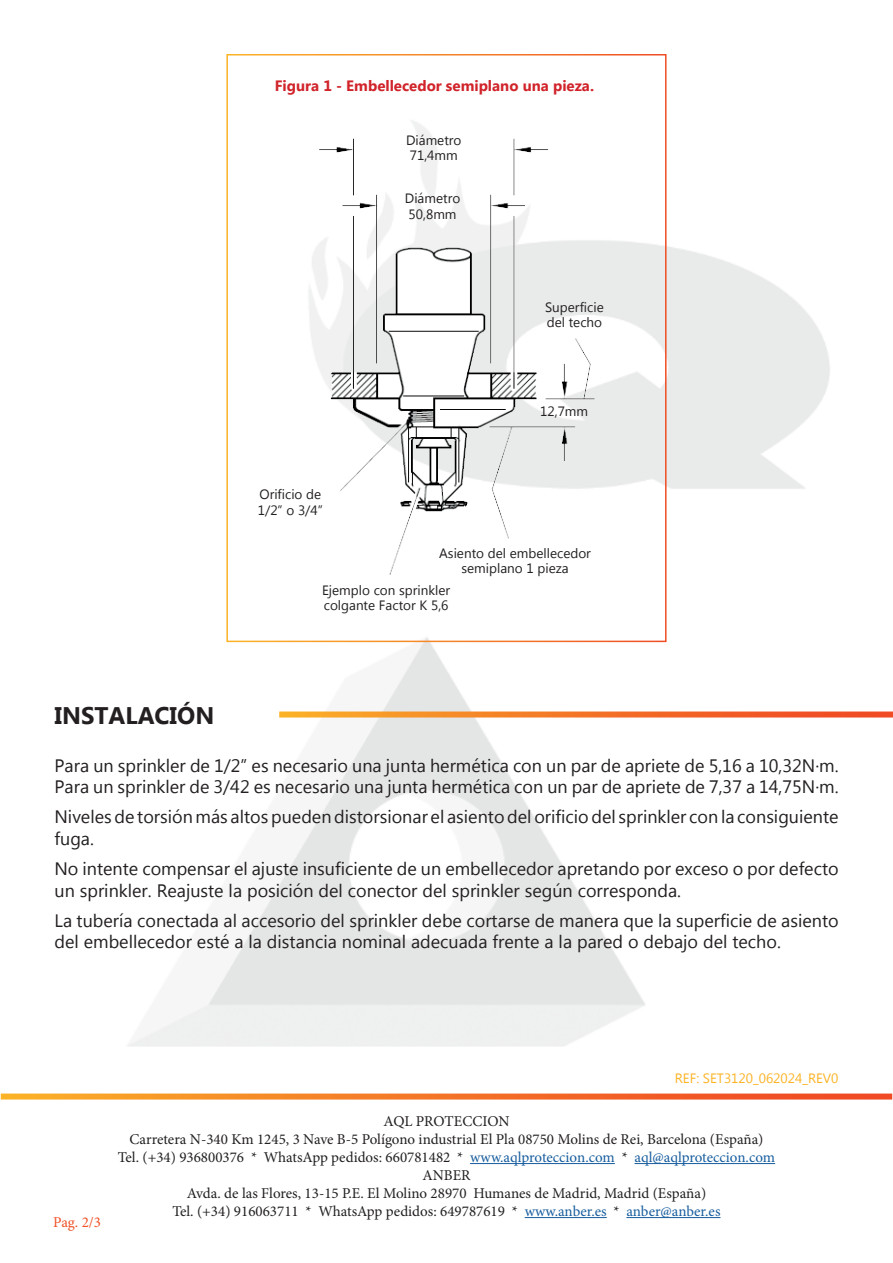
<style>
.page{position:relative;width:893px;height:1263px;background:#fff}
.page>*{position:absolute;margin:0;border:0;box-sizing:border-box;transform-origin:0 0}
.t1{font:700 24px "Microsoft New Tai Lue";color:#231f20}
.t2{font:18px/21.6px "Microsoft New Tai Lue";color:#231f20}
.t3{font:15px/18px "Minion Pro";color:#231f20;text-align:center}
.t4{font:700 15px "Microsoft New Tai Lue";color:#d1232a}
.t5{font:15px "Minion Pro";color:#f05126}
.t6{font:13.5px/15px "Microsoft New Tai Lue";color:#231f20}
.t7{font:13.5px "Microsoft New Tai Lue";color:#fcb325}
.s1{color:#175d9e}
</style>
<div class="page">
<img style="left:81px;top:80px;width:771px;height:1085px">
<svg style="left:1px;top:1093px;width:891px;height:6px;background:#f4823a"></svg>
<hr style="left:470px;top:1163px;width:145px;height:1px;background:#175d9e">
<hr style="left:634px;top:1163px;width:141px;height:1px;background:#175d9e">
<hr style="left:525px;top:1217px;width:82px;height:1px;background:#175d9e">
<hr style="left:626px;top:1217px;width:94px;height:1px;background:#175d9e">
<svg style="left:279px;top:711px;width:614px;height:6px;background:#f48138"></svg>
<div style="left:226px;top:54px;width:440px;height:588px;border:2px solid #fff"></div>
<img style="left:294px;top:126px;width:322px;height:453px">
<p class="t4" style="left:275px;top:77px;width:321px">Figura 1 - Embellecedor semiplano una pieza.</p>
<p class="t6" style="left:406px;top:134px;width:57px">Diámetro<br>71,4mm</p>
<p class="t6" style="left:258px;top:487px;width:67px;line-height:16.2px">Orificio de<br>1/2” o 3/4”</p>
<p class="t6" style="left:405px;top:191px;width:57px;line-height:16.2px">Diámetro<br>50,8mm</p>
<p class="t6" style="left:545px;top:301px;width:60px">Superficie del techo</p>
<p class="t6" style="left:540px;top:405px;width:50px">12,7mm</p>
<p class="t6" style="left:439px;top:547px;width:153px;text-align:center">Asiento del embellecedor semiplano 1 pieza</p>
<p class="t6" style="left:322px;top:583px;width:130px">Ejemplo con sprinkler colgante Factor K 5,6</p>
<h1 class="t1" style="left:55px;top:702px;width:161px">INSTALACIÓN</h1>
<p class="t2" style="left:55px;top:756px;width:786px">Para un sprinkler de 1/2” es necesario una junta hermética con un par de apriete de 5,16 a 10,32N·m.<br>Para un sprinkler de 3/42 es necesario una junta hermética con un par de apriete de 7,37 a 14,75N·m.</p>
<p class="t2" style="left:55px;top:808px;width:786px">Niveles de torsión más altos pueden distorsionar el asiento del orificio del sprinkler con la consiguiente fuga.</p>
<p class="t2" style="left:55px;top:859px;width:786px">No intente compensar el ajuste insuficiente de un embellecedor apretando por exceso o por defecto un sprinkler. Reajuste la posición del conector del sprinkler según corresponda.</p>
<p class="t2" style="left:55px;top:911px;width:786px">La tubería conectada al accesorio del sprinkler debe cortarse de manera que la superficie de asiento del embellecedor esté a la distancia nominal adecuada frente a la pared o debajo del techo.</p>
<p class="t5" style="left:53px;top:1212px;width:49px">Pag. 2/3</p>
<p class="t7" style="left:675px;top:1071px;width:165px">REF: SET3120_062024_REV0</p>
<p class="t3" style="left:118px;top:1112px;width:659px">AQL PROTECCION<br>Carretera N-340 Km 1245, 3 Nave B-5 Polígono industrial El Pla 08750 Molins de Rei, Barcelona (España)<br>Tel. (+34) 936800376 * WhatsApp pedidos: 660781482 * <span class="s1">www.aqlproteccion.com</span> * <span class="s1">aql@aqlproteccion.com </span>ANBER<br>Avda. de las Flores, 13-15 P.E. El Molino 28970 Humanes de Madrid, Madrid (España)<br>Tel. (+34) 916063711 * WhatsApp pedidos: 649787619 * <span class="s1">www.anber.es</span> * <span class="s1">anber@anber.es</span></p>
</div>
